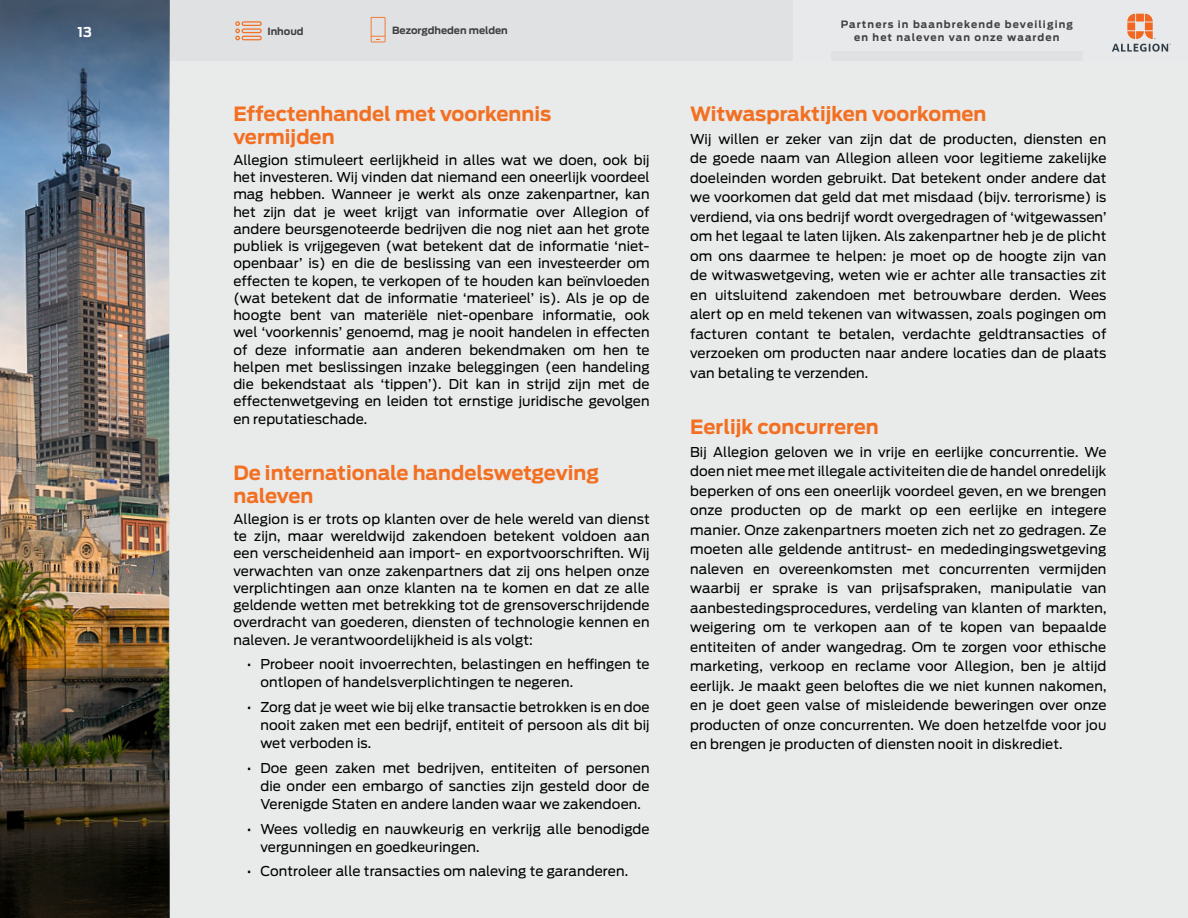
<style>
.page{position:relative;width:1188px;height:918px;background:#fff}
.page>*{position:absolute;margin:0;border:0;box-sizing:border-box;transform-origin:0 0}
.t1{font:700 19.5px/23.4px "Antenna";color:#f36f21}
.t2{font:13.5px/19.5px "Antenna";letter-spacing:.01em;color:#000;text-align:justify}
.t3{font:700 13.5px "Antenna";color:#fff}
.t4{font:700 10.05px/13.5px "Antenna";letter-spacing:.11em;color:#414042;text-align:center}
.t5{font:700 9.9px "Antenna";color:#414042}
</style>
<div class="page">
<img style="left:0;top:159px;width:170px;height:425px">
<div style="left:170px;top:0;width:1018px;height:918px;background:#e9eaea"></div>
<div style="left:831px;top:51px;width:252px;height:9px;background:#e0e1e2"></div>
<svg style="left:1112px;top:14px;width:59px;height:38px"></svg>
<svg style="left:0;top:0;width:170px;height:159px;background:#587494"></svg>
<img style="left:0;top:584px;width:170px;height:334px">
<svg style="left:235px;top:21px;width:27px;height:19px"></svg>
<svg style="left:371px;top:17px;width:15px;height:25px"></svg>
<p class="t3" style="left:78px;top:23px;width:16px">13</p>
<p class="t4" style="left:841px;top:17px;width:234px">Partners in baanbrekende beveiliging en het naleven van onze waarden</p>
<p class="t5" style="left:267px;top:25px;width:38px">Inhoud</p>
<p class="t5" style="left:392px;top:23px;width:117px">Bezorgdheden melden</p>
<h1 class="t1" style="left:233px;top:102px;width:320px">Effectenhandel met voorkennis vermijden</h1>
<p class="t2" style="left:233px;top:151px;width:418px;line-height:17.2px">Allegion stimuleert eerlijkheid in alles wat we doen, ook bij het investeren. Wij vinden dat niemand een oneerlijk voordeel mag hebben. Wanneer je werkt als onze zakenpartner, kan het zijn dat je weet krijgt van informatie over Allegion of andere beursgenoteerde bedrijven die nog niet aan het grote publiek is vrijgegeven (wat betekent dat de informatie ‘niet&shy;openbaar’ is) en die de beslissing van een investeerder om effecten te kopen, te verkopen of te houden kan beïnvloeden (wat betekent dat de informatie ‘materieel’ is). Als je op de hoogte bent van materiële niet-openbare informatie, ook wel ‘voorkennis’ genoemd, mag je nooit handelen in effecten of deze informatie aan anderen bekendmaken om hen te helpen met beslissingen inzake beleggingen (een handeling die bekendstaat als ‘tippen’). Dit kan in strijd zijn met de effectenwetgeving en leiden tot ernstige juridische gevolgen en reputatieschade.</p>
<h1 class="t1" style="left:233px;top:461px;width:367px">De internationale handelswetgeving naleven</h1>
<p class="t2" style="left:233px;top:510px;width:418px;line-height:17.2px">Allegion is er trots op klanten over de hele wereld van dienst te zijn, maar wereldwijd zakendoen betekent voldoen aan een verscheidenheid aan import- en exportvoorschriften. Wij verwachten van onze zakenpartners dat zij ons helpen onze verplichtingen aan onze klanten na te komen en dat ze alle geldende wetten met betrekking tot de grensoverschrijdende overdracht van goederen, diensten of technologie kennen en naleven. Je verantwoordelijkheid is als volgt:</p>
<p class="t2" style="left:260px;top:655px;width:391px;line-height:18px;text-indent:-14px">• Probeer nooit invoerrechten, belastingen en heffingen te ontlopen of handelsverplichtingen te negeren.</p>
<p class="t2" style="left:260px;top:698px;width:391px;line-height:18px;text-indent:-14px">• Zorg dat je weet wie bij elke transactie betrokken is en doe nooit zaken met een bedrijf, entiteit of persoon als dit bij wet verboden is.</p>
<p class="t2" style="left:260px;top:759px;width:391px;line-height:18px;text-indent:-14px">• Doe geen zaken met bedrijven, entiteiten of personen die onder een embargo of sancties zijn gesteld door de Verenigde Staten en andere landen waar we zakendoen.</p>
<p class="t2" style="left:260px;top:819px;width:391px;line-height:18px;text-indent:-14px">• Wees volledig en nauwkeurig en verkrijg alle benodigde vergunningen en goedkeuringen.</p>
<p class="t2" style="left:247px;top:861px;width:383px">• Controleer alle transacties om naleving te garanderen.</p>
<h1 class="t1" style="left:690px;top:102px;width:298px">Witwaspraktijken voorkomen</h1>
<p class="t2" style="left:690px;top:129px;width:418px">Wij willen er zeker van zijn dat de producten, diensten en de goede naam van Allegion alleen voor legitieme zakelijke doeleinden worden gebruikt. Dat betekent onder andere dat we voorkomen dat geld dat met misdaad (bijv. terrorisme) is verdiend, via ons bedrijf wordt overgedragen of ‘witgewassen’ om het legaal te laten lijken. Als zakenpartner heb je de plicht om ons daarmee te helpen: je moet op de hoogte zijn van de witwaswetgeving, weten wie er achter alle transacties zit en uitsluitend zakendoen met betrouwbare derden. Wees alert op en meld tekenen van witwassen, zoals pogingen om facturen contant te betalen, verdachte geldtransacties of verzoeken om producten naar andere locaties dan de plaats van betaling te verzenden.</p>
<h1 class="t1" style="left:690px;top:415px;width:190px">Eerlijk concurreren</h1>
<p class="t2" style="left:690px;top:442px;width:418px">Bij Allegion geloven we in vrije en eerlijke concurrentie. We doen niet mee met illegale activiteiten die de handel onredelijk beperken of ons een oneerlijk voordeel geven, en we brengen onze producten op de markt op een eerlijke en integere manier. Onze zakenpartners moeten zich net zo gedragen. Ze moeten alle geldende antitrust- en mededingingswetgeving naleven en overeenkomsten met concurrenten vermijden waarbij er sprake is van prijsafspraken, manipulatie van aanbestedingsprocedures, verdeling van klanten of markten, weigering om te verkopen aan of te kopen van bepaalde entiteiten of ander wangedrag. Om te zorgen voor ethische marketing, verkoop en reclame voor Allegion, ben je altijd eerlijk. Je maakt geen beloftes die we niet kunnen nakomen, en je doet geen valse of misleidende beweringen over onze producten of onze concurrenten. We doen hetzelfde voor jou en brengen je producten of diensten nooit in diskrediet.</p>
</div>
